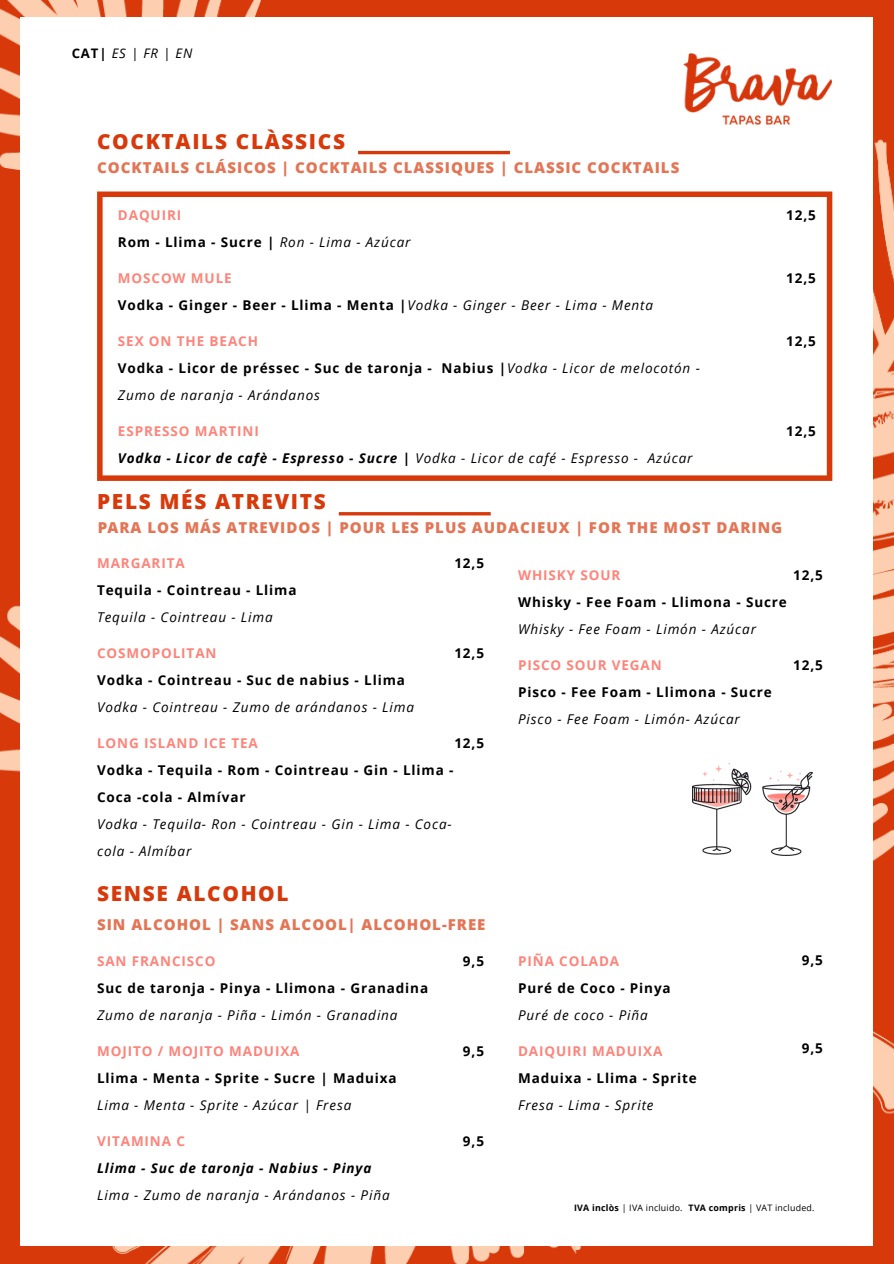
<style>
.page{position:relative;width:894px;height:1264px;background:#fff}
.page>*{position:absolute;margin:0;border:0;box-sizing:border-box;transform-origin:0 0}
.t1{font:800 20.85px "Open Sans";letter-spacing:.08em;color:#d7390b}
.t2{font:800 15px "Open Sans";letter-spacing:.065em;color:#d7390b}
.t3{font:700 13.5px/27px "Open Sans";letter-spacing:.065em;color:#000}
.t4{font:italic 13.5px/27px "Open Sans";letter-spacing:.065em;color:#000}
.t5{font:italic 700 13.5px/27px "Open Sans";letter-spacing:.065em;color:#000}
.t6{font:700 13.5px "Open Sans";letter-spacing:.065em;color:#fd847a}
.t7{font:italic 13.2px "Open Sans";color:#000}
.t8{font:8.85px "Open Sans";letter-spacing:.025em;color:#000}
.s1{font-weight:700;font-style:normal}
.s2{color:#fd847a}
.s3{font-weight:400;font-style:italic}
.s4{font-weight:700;font-style:normal;color:#fd847a}
.s5{font-style:normal;color:#fd847a}
.s6{font-weight:400}
.s7{font-weight:700}
</style>
<div class="page">
<img style="left:0;top:0;width:893px;height:1263px">
<div style="left:20px;top:18px;width:853px;height:1227px;background:#fff"></div>
<img style="left:683px;top:53px;width:148px;height:71px">
<hr style="left:358px;top:151px;width:152px;height:3px;background:#d7390b">
<svg style="left:97px;top:191px;width:735px;height:290px"></svg>
<img style="left:692px;top:764px;width:120px;height:91px">
<hr style="left:339px;top:512px;width:151px;height:3px;background:#d7390b">
<p class="t7" style="left:72px;top:44px;width:122px"><span class="s1">CAT|</span> ES | FR | EN</p>
<h1 class="t1" style="left:97px;top:127px;width:249px">COCKTAILS CLÀSSICS</h1>
<p class="t2" style="left:97px;top:157px;width:583px">COCKTAILS CLÁSICOS | COCKTAILS CLASSIQUES | CLASSIC COCKTAILS</p>
<p class="t3" style="left:118px;top:201px;width:294px"><span class="s2">DAQUIRI<br></span>Rom - Llima - Sucre | <span class="s3">Ron - Lima - Azúcar</span></p>
<p class="t3" style="left:118px;top:264px;width:536px"><span class="s2">MOSCOW MULE<br></span>Vodka - Ginger - Beer - Llima - Menta |<span class="s3">Vodka - Ginger - Beer - Lima - Menta</span></p>
<p class="t4" style="left:118px;top:327px;width:583px"><span class="s4">SEX ON THE BEACH<br></span><span class="s1">Vodka - Licor de préssec - Suc de taronja - Nabius |</span>Vodka - Licor de melocotón -<br>Zumo de naranja - Arándanos</p>
<p class="t5" style="left:118px;top:417px;width:576px"><span class="s5">ESPRESSO MARTINI<br></span>Vodka - Licor de cafè - Espresso - Sucre | <span class="s6">Vodka - Licor de café - Espresso - Azúcar</span></p>
<h3 class="t3" style="left:786px;top:201px;width:31px">12,5</h3>
<h3 class="t3" style="left:786px;top:264px;width:31px">12,5</h3>
<h3 class="t3" style="left:786px;top:327px;width:31px">12,5</h3>
<h5 class="t3" style="left:786px;top:417px;width:31px">12,5</h5>
<h3 class="t1" style="left:97px;top:486px;width:230px">PELS MÉS ATREVITS</h3>
<p class="t2" style="left:97px;top:517px;width:686px">PARA LOS MÁS ATREVIDOS | POUR LES PLUS AUDACIEUX | FOR THE MOST DARING</p>
<h3 class="t3" style="left:518px;top:561px;width:270px"><span class="s2">WHISKY SOUR<br></span>Whisky - Fee Foam - Llimona - Sucre<br><span class="s3">Whisky - Fee Foam - Limón - Azúcar</span></h3>
<h3 class="t3" style="left:518px;top:651px;width:255px"><span class="s2">PISCO SOUR VEGAN<br></span>Pisco - Fee Foam - Llimona - Sucre<br><span class="s3">Pisco - Fee Foam - Limón- Azúcar</span></h3>
<p class="t6" style="left:97px;top:554px;width:89px">MARGARITA</p>
<p class="t3" style="left:97px;top:576px;width:201px">Tequila - Cointreau - Llima</p>
<p class="t4" style="left:97px;top:603px;width:177px">Tequila - Cointreau - Lima</p>
<p class="t6" style="left:97px;top:644px;width:121px">COSMOPOLITAN</p>
<p class="t3" style="left:97px;top:666px;width:309px">Vodka - Cointreau - Suc de nabius - Llima</p>
<p class="t4" style="left:97px;top:693px;width:318px">Vodka - Cointreau - Zumo de arándanos - Lima</p>
<p class="t6" style="left:97px;top:734px;width:162px">LONG ISLAND ICE TEA</p>
<p class="t3" style="left:97px;top:756px;width:358px">Vodka - Tequila - Rom - Cointreau - Gin - Llima -<br>Coca -cola - Almívar</p>
<p class="t4" style="left:97px;top:810px;width:356px">Vodka - Tequila- Ron - Cointreau - Gin - Lima - Coca&shy;cola - Almíbar</p>
<h5 class="t3" style="left:454px;top:549px;width:31px">12,5</h5>
<p class="t3" style="left:793px;top:561px;width:31px">12,5</p>
<h3 class="t3" style="left:454px;top:639px;width:31px">12,5</h3>
<h1 class="t3" style="left:793px;top:651px;width:31px">12,5</h1>
<h3 class="t3" style="left:454px;top:729px;width:31px">12,5</h3>
<h3 class="t1" style="left:97px;top:878px;width:193px">SENSE ALCOHOL</h3>
<p class="t2" style="left:97px;top:913px;width:390px">SIN ALCOHOL | SANS ALCOOL| ALCOHOL-FREE</p>
<p class="t6" style="left:97px;top:951px;width:120px">SAN FRANCISCO</p>
<p class="t3" style="left:97px;top:973px;width:332px">Suc de taronja - Pinya - Llimona - Granadina</p>
<p class="t4" style="left:97px;top:1000px;width:302px">Zumo de naranja - Piña - Limón - Granadina</p>
<p class="t6" style="left:97px;top:1041px;width:204px">MOJITO / MOJITO MADUIXA</p>
<p class="t3" style="left:97px;top:1063px;width:301px">Llima - Menta - Sprite - Sucre | Maduixa</p>
<p class="t4" style="left:97px;top:1090px;width:256px">Lima - Menta - Sprite - Azúcar | Fresa</p>
<p class="t6" style="left:97px;top:1131px;width:89px">VITAMINA C</p>
<p class="t5" style="left:97px;top:1153px;width:276px">Llima - Suc de taronja - Nabius - Pinya</p>
<p class="t4" style="left:97px;top:1180px;width:294px">Lima - Zumo de naranja - Arándanos - Piña</p>
<h2 class="t3" style="left:463px;top:946px;width:23px">9,5</h2>
<h3 class="t3" style="left:463px;top:1036px;width:23px">9,5</h3>
<h3 class="t3" style="left:463px;top:1126px;width:23px">9,5</h3>
<h1 class="t3" style="left:518px;top:946px;width:154px"><span class="s2">PIÑA COLADA<br></span>Puré de Coco - Pinya<br><span class="s3">Puré de coco - Piña</span></h1>
<h2 class="t3" style="left:518px;top:1036px;width:180px"><span class="s2">DAIQUIRI MADUIXA<br></span>Maduixa - Llima - Sprite<br><span class="s3">Fresa - Lima - Sprite</span></h2>
<h3 class="t3" style="left:801px;top:946px;width:23px">9,5</h3>
<h5 class="t3" style="left:801px;top:1033px;width:23px">9,5</h5>
<h3 class="t8" style="left:574px;top:1201px;width:110px"><span class="s7">IVA inclòs</span> | IVA incluido.</h3>
<h5 class="t8" style="left:688px;top:1201px;width:127px"><span class="s7">TVA compris</span> | VAT included.</h5>
</div>
